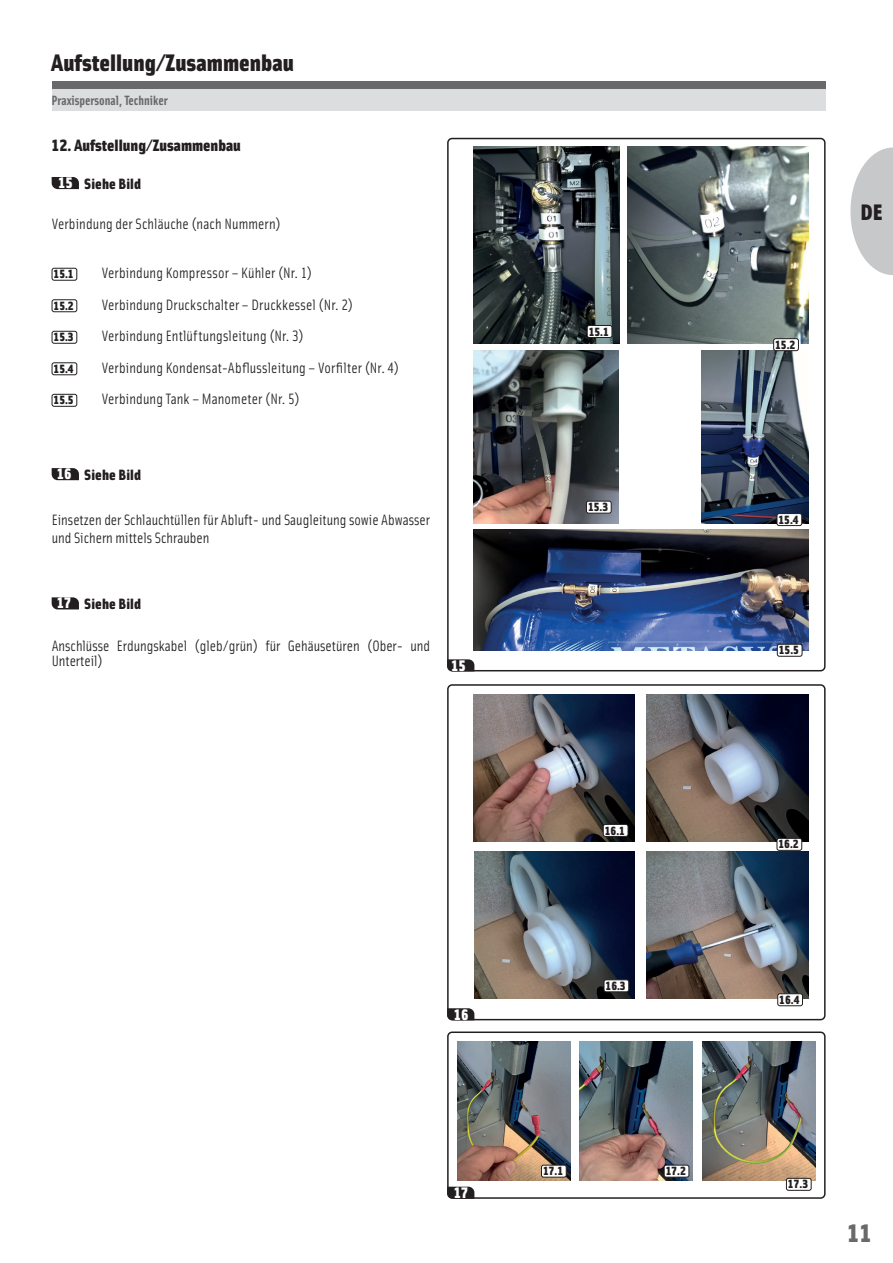
<style>
.page{position:relative;width:893px;height:1263px;background:#fff}
.page>*{position:absolute;margin:0;border:0;box-sizing:border-box;transform-origin:0 0}
.t1{font:25.5px "Solex Black Lining";color:#69696c}
.t2{font:24px "Solex Black Lining";color:#231f20}
.t3{font:22.5px "Solex Black Lining";color:#231f20}
.t4{font:16.5px "Solex Black Lining";color:#231f20}
.t5{font:15.3px "Solex Black Lining";color:#fff}
.t6{font:15px/18px "Solex Regular Lining";letter-spacing:.005em;color:#231f20}
.t7{font:15px "Solex Black Lining";letter-spacing:.01em;color:#231f20}
.t8{font:13.5px "Solex Bold Lining";color:#69696c}
.t9{font:12px "Solex Black Lining";color:#231f20}
.s1{font-size:15.3px;color:#fff}
</style>
<div class="page">
<div style="left:447px;top:138px;width:379px;height:533px;border:2px solid #231f20;border-radius:4px"></div>
<svg style="left:447px;top:659px;width:27px;height:12px"></svg>
<img style="left:473px;top:350px;width:146px;height:173px">
<img style="left:702px;top:350px;width:106px;height:173px">
<img style="left:473px;top:530px;width:335px;height:120px">
<div style="left:777px;top:514px;width:25px;height:12px;background:#fff;border-radius:2px"></div>
<div style="left:777px;top:513px;width:25px;height:13px;border:1px solid #231f20;border-radius:2px"></div>
<div style="left:777px;top:644px;width:25px;height:12px;background:#fff;border-radius:2px"></div>
<div style="left:777px;top:644px;width:25px;height:13px;border:1px solid #231f20;border-radius:2px"></div>
<div style="left:586px;top:501px;width:25px;height:12px;background:#fff;border-radius:2px"></div>
<div style="left:586px;top:501px;width:26px;height:12px;border:1px solid #231f20;border-radius:2px"></div>
<div style="left:447px;top:684px;width:379px;height:336px;border:2px solid #231f20;border-radius:4px"></div>
<img style="left:473px;top:695px;width:162px;height:147px">
<img style="left:647px;top:695px;width:161px;height:146px">
<img style="left:474px;top:851px;width:161px;height:147px">
<img style="left:647px;top:851px;width:161px;height:147px">
<img style="left:473px;top:146px;width:146px;height:197px">
<img style="left:628px;top:146px;width:180px;height:197px">
<div style="left:587px;top:325px;width:25px;height:12px;background:#fff;border-radius:2px"></div>
<div style="left:587px;top:325px;width:25px;height:13px;border:1px solid #231f20;border-radius:2px"></div>
<div style="left:774px;top:339px;width:24px;height:12px;background:#fff;border-radius:2px"></div>
<div style="left:773px;top:338px;width:26px;height:13px;border:1px solid #231f20;border-radius:2px"></div>
<svg style="left:447px;top:1008px;width:27px;height:12px"></svg>
<div style="left:603px;top:824px;width:25px;height:12px;background:#fff;border-radius:2px"></div>
<div style="left:603px;top:824px;width:25px;height:13px;border:1px solid #231f20;border-radius:2px"></div>
<div style="left:777px;top:838px;width:25px;height:12px;background:#fff;border-radius:2px"></div>
<div style="left:777px;top:838px;width:25px;height:13px;border:1px solid #231f20;border-radius:2px"></div>
<div style="left:604px;top:980px;width:25px;height:12px;background:#fff;border-radius:2px"></div>
<div style="left:604px;top:979px;width:25px;height:13px;border:1px solid #231f20;border-radius:2px"></div>
<div style="left:778px;top:994px;width:24px;height:12px;background:#fff;border-radius:2px"></div>
<div style="left:777px;top:993px;width:26px;height:13px;border:1px solid #231f20;border-radius:2px"></div>
<div style="left:447px;top:1031px;width:379px;height:168px;border:2px solid #231f20;border-radius:4px"></div>
<img style="left:702px;top:1041px;width:114px;height:140px">
<img style="left:580px;top:1041px;width:113px;height:140px">
<img style="left:457px;top:1041px;width:113px;height:140px">
<svg style="left:447px;top:1187px;width:27px;height:12px"></svg>
<div style="left:541px;top:1165px;width:25px;height:12px;background:#fff;border-radius:2px"></div>
<div style="left:541px;top:1165px;width:26px;height:12px;border:1px solid #231f20;border-radius:2px"></div>
<div style="left:664px;top:1165px;width:25px;height:12px;background:#fff;border-radius:2px"></div>
<div style="left:664px;top:1165px;width:25px;height:12px;border:1px solid #231f20;border-radius:2px"></div>
<div style="left:786px;top:1178px;width:25px;height:12px;background:#fff;border-radius:2px"></div>
<div style="left:786px;top:1178px;width:25px;height:13px;border:1px solid #231f20;border-radius:2px"></div>
<svg style="left:850px;top:148px;width:43px;height:127px"></svg>
<div style="left:52px;top:81px;width:774px;height:8px;background:#69696c"></div>
<div style="left:52px;top:89px;width:774px;height:22px;background:#dcdddf"></div>
<svg style="left:52px;top:177px;width:27px;height:12px"></svg>
<div style="left:52px;top:268px;width:25px;height:13px;border:1px solid #231f20;border-radius:2px"></div>
<div style="left:52px;top:299px;width:25px;height:13px;border:1px solid #231f20;border-radius:2px"></div>
<div style="left:52px;top:331px;width:25px;height:13px;border:1px solid #231f20;border-radius:2px"></div>
<div style="left:52px;top:362px;width:25px;height:13px;border:1px solid #231f20;border-radius:2px"></div>
<div style="left:52px;top:394px;width:25px;height:13px;border:1px solid #231f20;border-radius:2px"></div>
<svg style="left:52px;top:468px;width:27px;height:12px"></svg>
<svg style="left:52px;top:597px;width:27px;height:12px"></svg>
<h2 class="t2" style="left:52px;top:46px;width:244px">Aufstellung/Zusammenbau</h2>
<p class="t8" style="left:52px;top:91px;width:117px">Praxispersonal, Techniker</p>
<p class="t4" style="left:52px;top:134px;width:191px">12. Aufstellung/Zusammenbau</p>
<p class="t7" style="left:58px;top:173px;width:84px"><span class="s1">15</span> Siehe Bild</p>
<p class="t6" style="left:52px;top:215px;width:231px">Verbindung der Schläuche (nach Nummern)</p>
<p class="t9" style="left:54px;top:266px;width:22px">15.1</p>
<p class="t6" style="left:102px;top:263px;width:212px">Verbindung Kompressor – Kühler (Nr. 1)</p>
<p class="t9" style="left:54px;top:297px;width:22px">15.2</p>
<p class="t6" style="left:102px;top:295px;width:253px">Verbindung Druckschalter – Druckkessel (Nr. 2)</p>
<p class="t9" style="left:54px;top:329px;width:22px">15.3</p>
<p class="t6" style="left:102px;top:326px;width:203px">Verbindung Entlüftungsleitung (Nr. 3)</p>
<p class="t9" style="left:54px;top:360px;width:22px">15.4</p>
<p class="t6" style="left:102px;top:358px;width:299px">Verbindung Kondensat-Abflussleitung – Vorfilter (Nr. 4)</p>
<p class="t9" style="left:54px;top:392px;width:22px">15.5</p>
<p class="t6" style="left:102px;top:389px;width:200px">Verbindung Tank – Manometer (Nr. 5)</p>
<p class="t7" style="left:57px;top:464px;width:86px"><span class="s1">16</span> Siehe Bild</p>
<p class="t6" style="left:52px;top:510px;width:380px">Einsetzen der Schlauchtüllen für Abluft- und Saugleitung sowie Abwasser und Sichern mittels Schrauben</p>
<p class="t7" style="left:57px;top:594px;width:86px"><span class="s1">17</span> Siehe Bild</p>
<p class="t6" style="left:52px;top:638px;width:380px;line-height:15px">Anschlüsse Erdungskabel (gleb/grün) für Gehäusetüren (Ober- und<br>Unterteil)</p>
<p class="t5" style="left:451px;top:655px;width:16px">15</p>
<p class="t5" style="left:454px;top:1003px;width:16px">16</p>
<p class="t5" style="left:454px;top:1182px;width:16px">17</p>
<p class="t9" style="left:589px;top:323px;width:22px">15.1</p>
<p class="t9" style="left:588px;top:499px;width:22px">15.3</p>
<p class="t9" style="left:605px;top:822px;width:22px">16.1</p>
<p class="t9" style="left:606px;top:977px;width:22px">16.3</p>
<p class="t9" style="left:543px;top:1163px;width:22px">17.1</p>
<p class="t9" style="left:666px;top:1163px;width:22px">17.2</p>
<p class="t9" style="left:775px;top:336px;width:22px">15.2</p>
<h3 class="t3" style="left:860px;top:197px;width:24px">DE</h3>
<p class="t9" style="left:778px;top:511px;width:22px">15.4</p>
<p class="t9" style="left:779px;top:642px;width:22px">15.5</p>
<p class="t9" style="left:778px;top:836px;width:22px">16.2</p>
<p class="t9" style="left:779px;top:991px;width:22px">16.4</p>
<p class="t9" style="left:788px;top:1176px;width:22px">17.3</p>
<h1 class="t1" style="left:847px;top:1215px;width:26px">11</h1>
</div>
